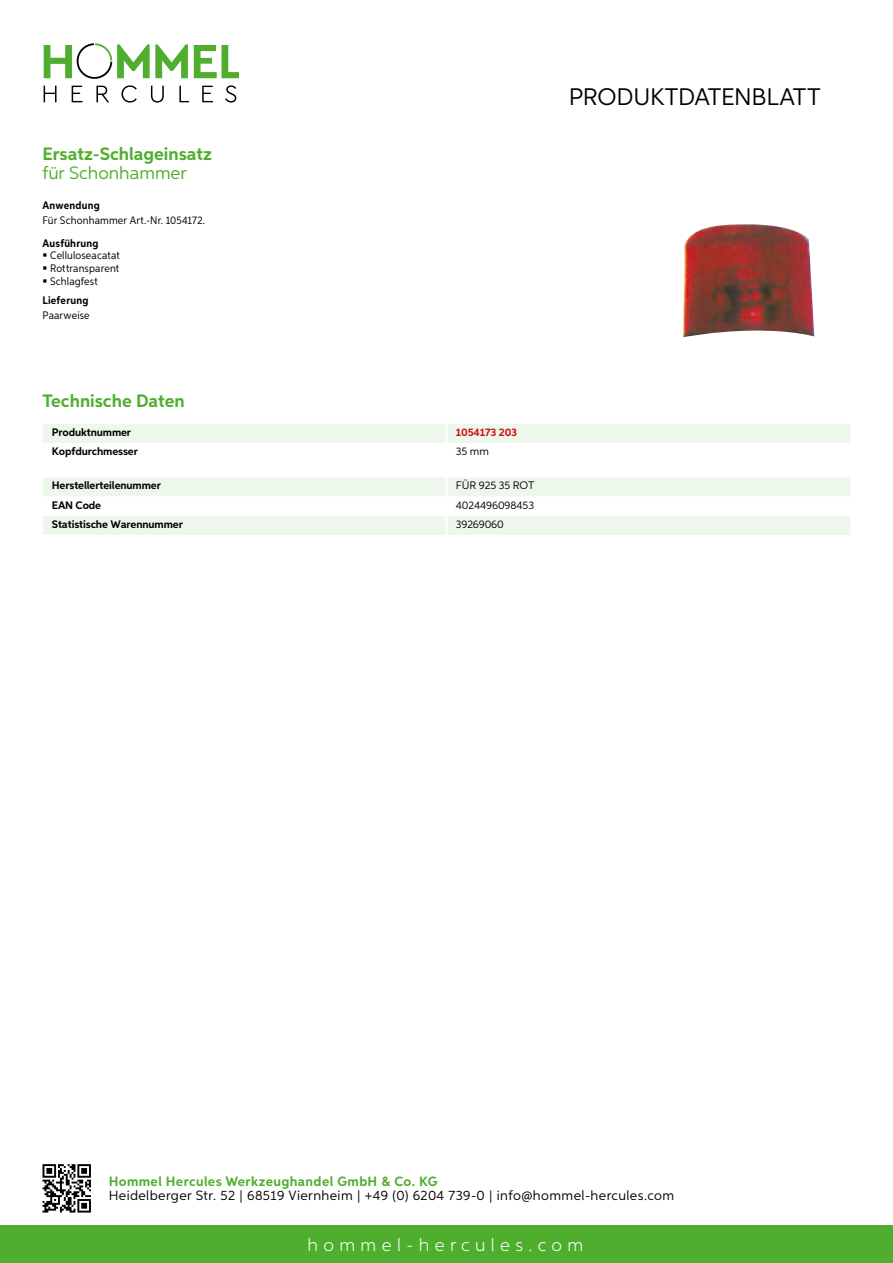
<style>
.page{position:relative;width:893px;height:1263px;background:#fff}
.page>*{position:absolute;margin:0;border:0;box-sizing:border-box;transform-origin:0 0}
.t1{font:24px "Aspira";letter-spacing:-.01em;color:#000}
.t2{font:700 18px "Aspira";color:#50ae2f}
.t3{font:300 18px "Aspira";letter-spacing:.3em;color:#fff}
.t4{font:18px "Aspira";color:#50ae2f}
.t5{font:13.5px "Aspira";letter-spacing:.03em;color:#000}
.t6{font:700 13.5px "Aspira";letter-spacing:.03em;color:#50ae2f}
.t7{font:700 10.95px "Aspira";letter-spacing:-.01em;color:#000}
.t8{font:10.95px/12.8px "Aspira Nar";letter-spacing:.015em;color:#000;text-align:justify}
.t9{font:10.95px "Aspira";letter-spacing:-.01em;color:#000}
.t10{font:700 10.95px "Aspira Nar";letter-spacing:.02em;color:#000}
.t11{font:700 10.95px "Aspira";letter-spacing:-.01em;color:#cd1013}
</style>
<div class="page">
<div style="left:0;top:1226px;width:893px;height:37px;background:#50ae2f"></div>
<svg style="left:43px;top:1164px;width:48px;height:48px"></svg>
<svg style="left:194px;top:45px;width:45px;height:33px"></svg>
<svg style="left:44px;top:43px;width:144px;height:36px"></svg>
<svg style="left:44px;top:86px;width:13px;height:16px"></svg>
<svg style="left:72px;top:86px;width:10px;height:16px"></svg>
<svg style="left:96px;top:86px;width:13px;height:16px"></svg>
<svg style="left:121px;top:85px;width:16px;height:18px"></svg>
<svg style="left:151px;top:86px;width:13px;height:17px"></svg>
<svg style="left:179px;top:86px;width:10px;height:16px"></svg>
<svg style="left:202px;top:86px;width:11px;height:16px"></svg>
<svg style="left:225px;top:85px;width:11px;height:18px"></svg>
<div style="left:43px;top:424px;width:807px;height:19px;background:#eef7eb"></div>
<svg style="left:43px;top:477px;width:807px;height:58px"></svg>
<hr style="left:445px;top:516px;width:3px;height:19px;background:#fff">
<img style="left:683px;top:224px;width:131px;height:113px">
<h2 class="t2" style="left:43px;top:142px;width:171px">Ersatz-Schlageinsatz</h2>
<h2 class="t4" style="left:43px;top:162px;width:146px">für Schonhammer</h2>
<p class="t10" style="left:43px;top:199px;width:59px">Anwendung</p>
<p class="t8" style="left:43px;top:214px;width:164px">Für Schonhammer Art.-Nr. 1054172.</p>
<p class="t10" style="left:43px;top:236px;width:58px">Ausführung</p>
<p class="t8" style="left:50px;top:249px;width:71px">Celluloseacatat Rottransparent Schlagfest</p>
<p class="t10" style="left:43px;top:294px;width:47px">Lieferung</p>
<p class="t8" style="left:43px;top:309px;width:49px">Paarweise</p>
<h2 class="t2" style="left:43px;top:390px;width:144px">Technische Daten</h2>
<p class="t7" style="left:52px;top:425px;width:81px">Produktnummer</p>
<p class="t11" style="left:456px;top:425px;width:63px">1054173 203</p>
<p class="t7" style="left:52px;top:444px;width:88px">Kopfdurchmesser</p>
<p class="t9" style="left:456px;top:444px;width:35px">35 mm</p>
<p class="t7" style="left:52px;top:479px;width:111px">Herstellerteilenummer</p>
<p class="t9" style="left:456px;top:479px;width:65px">FÜR 925 35 ROT</p>
<p class="t7" style="left:52px;top:498px;width:51px">EAN Code</p>
<p class="t9" style="left:456px;top:498px;width:80px">4024496098453</p>
<p class="t7" style="left:52px;top:517px;width:132px">Statistische Warennummer</p>
<p class="t9" style="left:456px;top:517px;width:50px">39269060</p>
<h1 class="t1" style="left:569px;top:82px;width:253px">Produktdatenblatt</h1>
<p class="t6" style="left:109px;top:1172px;width:330px">Hommel Hercules Werkzeughandel GmbH &amp; Co. KG</p>
<p class="t5" style="left:109px;top:1187px;width:567px">Heidelberger Str. 52 | 68519 Viernheim | +49 (0) 6204 739-0 | info@hommel-hercules.com</p>
<h2 class="t3" style="left:307px;top:1234px;width:277px">hommel-hercules.com</h2>
</div>
